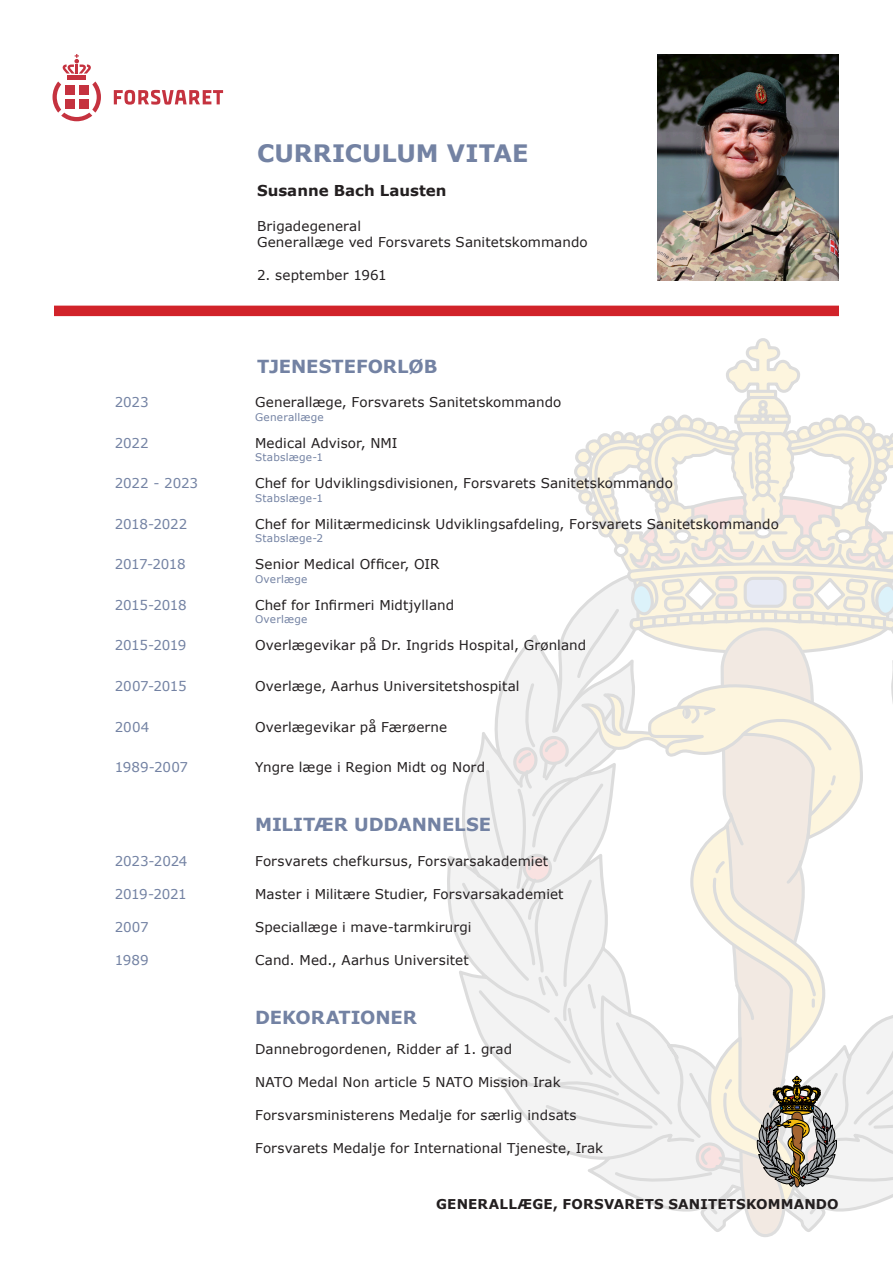
<style>
.page{position:relative;width:893px;height:1263px;background:#fff}
.page>*{position:absolute;margin:0;border:0;box-sizing:border-box;transform-origin:0 0}
.t1{font:700 24px "Verdana";letter-spacing:-.005em;color:#7382a3}
.t2{font:700 18px "Verdana";letter-spacing:-.005em;color:#7382a3}
.t3{font:700 15px "Verdana";color:#231f20}
.Chef{font:13.5px "Verdana";letter-spacing:.01em;color:#231f20}
.t4{font:13.5px "Verdana";letter-spacing:-.015em;color:#7382a3}
.logo_titel{font:700 13.5px "Verdana";letter-spacing:.015em;color:#231f20}
.CV_titel{font:10.5px "Verdana";letter-spacing:.02em;color:#7382a3}
</style>
<div class="page">
<svg style="left:447px;top:856px;width:377px;height:376px"></svg>
<svg style="left:719px;top:1217px;width:102px;height:20px"></svg>
<svg style="left:114px;top:90px;width:109px;height:15px"></svg>
<svg style="left:53px;top:82px;width:48px;height:39px"></svg>
<div style="left:79px;top:99px;width:9px;height:9px;background:#c5323f"></div>
<div style="left:65px;top:99px;width:10px;height:9px;background:#c5323f"></div>
<div style="left:79px;top:86px;width:9px;height:9px;background:#c5323f"></div>
<div style="left:65px;top:86px;width:10px;height:9px;background:#c5323f"></div>
<hr style="left:67px;top:75px;width:19px;height:4px;background:#c5323f">
<svg style="left:63px;top:54px;width:28px;height:20px"></svg>
<div style="left:54px;top:306px;width:785px;height:10px;background:#d1232a"></div>
<img style="left:657px;top:54px;width:182px;height:227px">
<svg style="left:460px;top:338px;width:433px;height:879px"></svg>
<p class="t4" style="left:115px;top:393px;width:35px">2023</p>
<p class="t4" style="left:115px;top:434px;width:35px">2022</p>
<p class="t4" style="left:115px;top:474px;width:85px">2022 - 2023</p>
<p class="t4" style="left:115px;top:515px;width:74px">2018-2022</p>
<p class="t4" style="left:115px;top:555px;width:72px">2017-2018</p>
<p class="t4" style="left:115px;top:596px;width:73px">2015-2018</p>
<p class="t4" style="left:115px;top:636px;width:73px">2015-2019</p>
<p class="t4" style="left:115px;top:677px;width:73px">2007-2015</p>
<p class="t4" style="left:115px;top:717px;width:36px">2004</p>
<p class="t4" style="left:115px;top:758px;width:75px">1989-2007</p>
<p class="t4" style="left:115px;top:852px;width:74px">2023-2024</p>
<p class="t4" style="left:115px;top:885px;width:74px">2019-2021</p>
<p class="t4" style="left:115px;top:918px;width:36px">2007</p>
<p class="t4" style="left:115px;top:951px;width:35px">1989</p>
<p class="t1" style="left:257px;top:137px;width:273px">CURRICULUM VITAE</p>
<p class="t3" style="left:257px;top:181px;width:191px">Susanne Bach Lausten</p>
<p class="Chef" style="left:257px;top:217px;width:106px">Brigadegeneral</p>
<p class="Chef" style="left:257px;top:233px;width:332px">Generallæge ved Forsvarets Sanitetskommando</p>
<p class="Chef" style="left:257px;top:266px;width:131px">2. september 1961</p>
<p class="t2" style="left:257px;top:354px;width:182px">TJENESTEFORLØB</p>
<p class="Chef" style="left:255px;top:393px;width:308px">Generallæge, Forsvarets Sanitetskommando</p>
<p class="CV_titel" style="left:255px;top:410px;width:70px">Generallæge</p>
<p class="Chef" style="left:255px;top:434px;width:144px">Medical Advisor, NMI</p>
<p class="CV_titel" style="left:255px;top:450px;width:69px">Stabslæge-1</p>
<p class="Chef" style="left:255px;top:474px;width:419px">Chef for Udviklingsdivisionen, Forsvarets Sanitetskommando</p>
<p class="CV_titel" style="left:255px;top:491px;width:69px">Stabslæge-1</p>
<p class="Chef" style="left:255px;top:515px;width:525px">Chef for Militærmedicinsk Udviklingsafdeling, Forsvarets Sanitetskommando</p>
<p class="CV_titel" style="left:255px;top:531px;width:70px">Stabslæge-2</p>
<p class="Chef" style="left:255px;top:555px;width:186px">Senior Medical Officer, OIR</p>
<p class="CV_titel" style="left:255px;top:572px;width:54px">Overlæge</p>
<p class="Chef" style="left:255px;top:596px;width:201px">Chef for Infirmeri Midtjylland</p>
<p class="CV_titel" style="left:255px;top:612px;width:54px">Overlæge</p>
<p class="Chef" style="left:255px;top:636px;width:333px">Overlægevikar på Dr. Ingrids Hospital, Grønland</p>
<p class="Chef" style="left:255px;top:677px;width:266px">Overlæge, Aarhus Universitetshospital</p>
<p class="Chef" style="left:255px;top:717px;width:194px">Overlægevikar på Færøerne</p>
<p class="Chef" style="left:255px;top:758px;width:231px">Yngre læge i Region Midt og Nord</p>
<p class="t2" style="left:255px;top:813px;width:238px">MILITÆR UDDANNELSE</p>
<p class="Chef" style="left:255px;top:852px;width:295px">Forsvarets chefkursus, Forsvarsakademiet</p>
<p class="Chef" style="left:255px;top:885px;width:310px">Master i Militære Studier, Forsvarsakademiet</p>
<p class="Chef" style="left:255px;top:918px;width:218px">Speciallæge i mave-tarmkirurgi</p>
<p class="Chef" style="left:255px;top:951px;width:215px">Cand. Med., Aarhus Universitet</p>
<p class="t2" style="left:255px;top:1005px;width:163px">DEKORATIONER</p>
<p class="Chef" style="left:255px;top:1040px;width:259px">Dannebrogordenen, Ridder af 1. grad</p>
<p class="Chef" style="left:255px;top:1073px;width:307px">NATO Medal Non article 5 NATO Mission Irak</p>
<p class="Chef" style="left:255px;top:1106px;width:323px">Forsvarsministerens Medalje for særlig indsats</p>
<p class="Chef" style="left:255px;top:1139px;width:350px">Forsvarets Medalje for International Tjeneste, Irak</p>
<p class="logo_titel" style="left:436px;top:1195px;width:404px">GENERALLÆGE, FORSVARETS SANITETSKOMMANDO</p>
</div>
